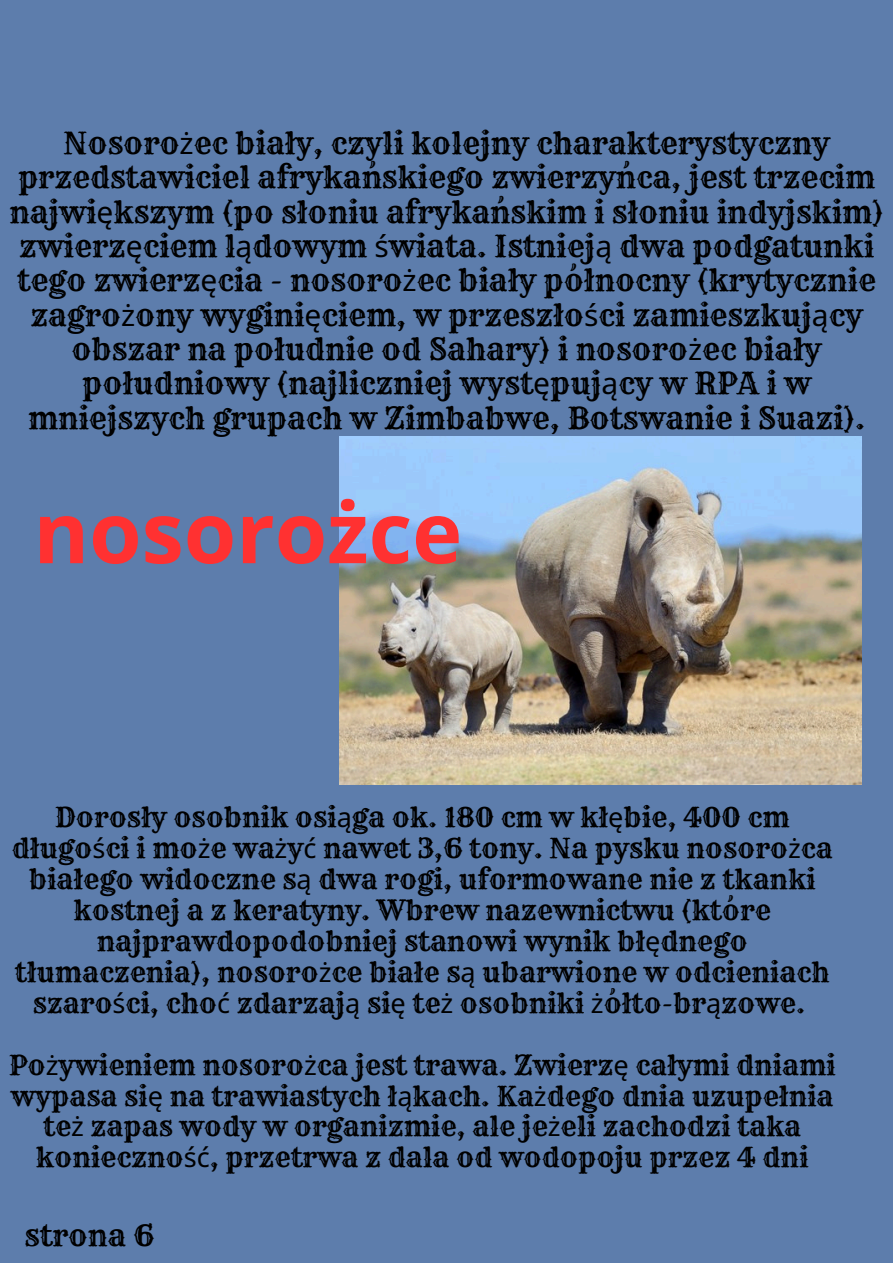
<style>
.page{position:relative;width:893px;height:1263px;background:#5d7dac}
.page>*{position:absolute;margin:0;border:0;box-sizing:border-box;transform-origin:0 0}
.t1{font:700 84.75px "Open Sans";color:#ff3131}
.t2{font:30px/34.3px "Rye";color:#000;text-align:center}
.t3{font:29.25px "Rye";color:#000}
.t4{font:27.15px/30.9px "Rye";color:#000;text-align:center}
.s1{font-family:"Noto Sans"}
</style>
<div class="page">
<img style="left:339px;top:436px;width:523px;height:349px">
<p class="t2" style="left:9px;top:126px;width:876px">Nosoro<span class="s1">ż</span>ec biały, czyli kolejny charakterystyczny przedstawiciel afrykańskiego zwierzyńca, jest trzecim najwi<span class="s1">ę</span>kszym (po słoniu afrykańskim i słoniu indyjskim) zwierz<span class="s1">ę</span>ciem l<span class="s1">ą</span>dowym <span class="s1">ś</span>wiata. Istniej<span class="s1">ą</span> dwa podgatunki tego zwierz<span class="s1">ę</span>cia - nosoro<span class="s1">ż</span>ec biały północny (krytycznie zagro<span class="s1">ż</span>ony wygini<span class="s1">ę</span>ciem, w przeszło<span class="s1">ś</span>ci zamieszkuj<span class="s1">ą</span>cy obszar na południe od Sahary) i nosoro<span class="s1">ż</span>ec biały południowy (najliczniej wyst<span class="s1">ę</span>puj<span class="s1">ą</span>cy w RPA i w mniejszych grupach w Zimbabwe, Botswanie i Suazi).</p>
<p class="t1" style="left:33px;top:473px;width:430px">nosorożce</p>
<h1 class="t4" style="left:12px;top:802px;width:822px">Dorosły osobnik osi<span class="s1">ą</span>ga ok. 180 cm w kł<span class="s1">ę</span>bie, 400 cm długo<span class="s1">ś</span>ci i mo<span class="s1">ż</span>e wa<span class="s1">ż</span>y<span class="s1">ć</span> nawet 3,6 tony. Na pysku nosoro<span class="s1">ż</span>ca białego widoczne s<span class="s1">ą</span> dwa rogi, uformowane nie z tkanki kostnej a z keratyny. Wbrew nazewnictwu (które najprawdopodobniej stanowi wynik bł<span class="s1">ę</span>dnego tłumaczenia), nosoro<span class="s1">ż</span>ce białe s<span class="s1">ą</span> ubarwione w odcieniach szaro<span class="s1">ś</span>ci, cho<span class="s1">ć</span> zdarzaj<span class="s1">ą</span> si<span class="s1">ę</span> te<span class="s1">ż</span> osobniki <span class="s1">ż</span>ółto-br<span class="s1">ą</span>zowe.</h1>
<p class="t4" style="left:9px;top:1049px;width:828px">Po<span class="s1">ż</span>ywieniem nosoro<span class="s1">ż</span>ca jest trawa. Zwierz<span class="s1">ę</span> całymi dniami wypasa si<span class="s1">ę</span> na trawiastych ł<span class="s1">ą</span>kach. Ka<span class="s1">ż</span>dego dnia uzupełnia te<span class="s1">ż</span> zapas wody w organizmie, ale je<span class="s1">ż</span>eli zachodzi taka konieczno<span class="s1">ść</span>, przetrwa z dala od wodopoju przez 4 dni</p>
<p class="t3" style="left:25px;top:1217px;width:131px">strona 6</p>
</div>
